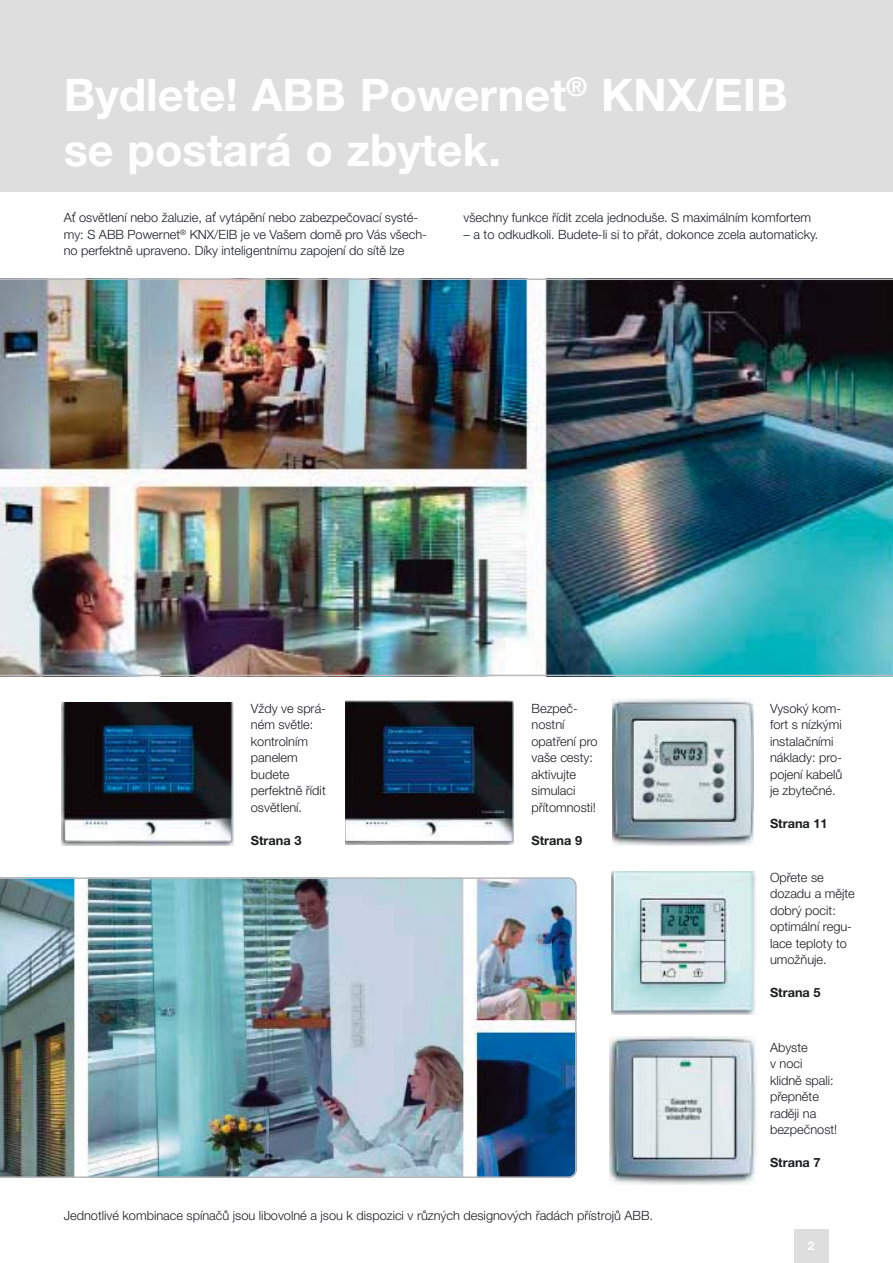
<style>
.page{position:relative;width:893px;height:1263px;background:#fff}
.page>*{position:absolute;margin:0;border:0;box-sizing:border-box;transform-origin:0 0}
.t1{font:700 45px/54.3px "Helvetica Neue CE";color:#fff}
.t2{font:300 12.75px/16.5px "Helvetica Neue CE";color:#1b1c20}
.t3{font:700 12.75px "Helvetica Neue CE";color:#1b1c20}
.t4{font:700 12px "Helvetica Neue CE";color:#fff}
</style>
<div class="page">
<div style="left:0;top:0;width:893px;height:191px;background:#dfdedf"></div>
<img style="left:0;top:278px;width:893px;height:398px">
<img style="left:62px;top:702px;width:172px;height:144px">
<img style="left:612px;top:698px;width:141px;height:147px">
<img style="left:345px;top:701px;width:169px;height:143px">
<img style="left:0;top:877px;width:576px;height:301px">
<img style="left:611px;top:872px;width:146px;height:143px">
<img style="left:609px;top:1036px;width:148px;height:149px">
<div style="left:794px;top:1229px;width:34px;height:33px;background:#dfdedf"></div>
<h1 class="t1" style="left:64px;top:73px;width:725px">Bydlete! ABB Powernet<sup>®</sup> KNX/EIB se postará o zbytek.</h1>
<p class="t2" style="left:64px;top:211px;width:365px">Ať osvětlení nebo žaluzie, ať vytápění nebo zabezpečovací systé&shy;my: S ABB Powernet<sup>®</sup> KNX/EIB je ve Vašem domě pro Vás všech&shy;no perfektně upraveno. Díky inteligentnímu zapojení do sítě lze</p>
<p class="t2" style="left:463px;top:211px;width:349px">všechny funkce řídit zcela jednoduše. S maximálním komfortem</p>
<p class="t2" style="left:463px;top:227px;width:356px">– a to odkudkoli. Budete-li si to přát, dokonce zcela automaticky.</p>
<p class="t2" style="left:251px;top:701px;width:77px">Vždy ve sprá&shy;ném světle: kontrolním panelem budete perfektně řídit osvětlení.</p>
<p class="t3" style="left:251px;top:835px;width:52px">Strana 3</p>
<p class="t2" style="left:531px;top:701px;width:68px">Bezpeč&shy;nostní opatření pro vaše cesty: aktivujte simulaci přítomnosti!</p>
<p class="t3" style="left:531px;top:835px;width:52px">Strana 9</p>
<p class="t2" style="left:64px;top:1208px;width:591px">Jednotlivé kombinace spínačů jsou libovolné a jsou k dispozici v různých designových řadách přístrojů ABB.</p>
<p class="t2" style="left:770px;top:701px;width:74px">Vysoký kom&shy;fort s nízkými instalačními náklady: pro&shy;pojení kabelů je zbytečné.</p>
<p class="t3" style="left:770px;top:819px;width:59px">Strana 11</p>
<p class="t2" style="left:770px;top:870px;width:86px">Opřete se dozadu a mějte dobrý pocit: optimální regu&shy;lace teploty to umožňuje.</p>
<p class="t3" style="left:770px;top:988px;width:52px">Strana 5</p>
<p class="t2" style="left:770px;top:1040px;width:69px">Abyste<br>v noci klidně spali: přepněte raději na bezpečnost!</p>
<p class="t3" style="left:770px;top:1158px;width:52px">Strana 7</p>
<p class="t4" style="left:808px;top:1242px;width:8px">2</p>
</div>
